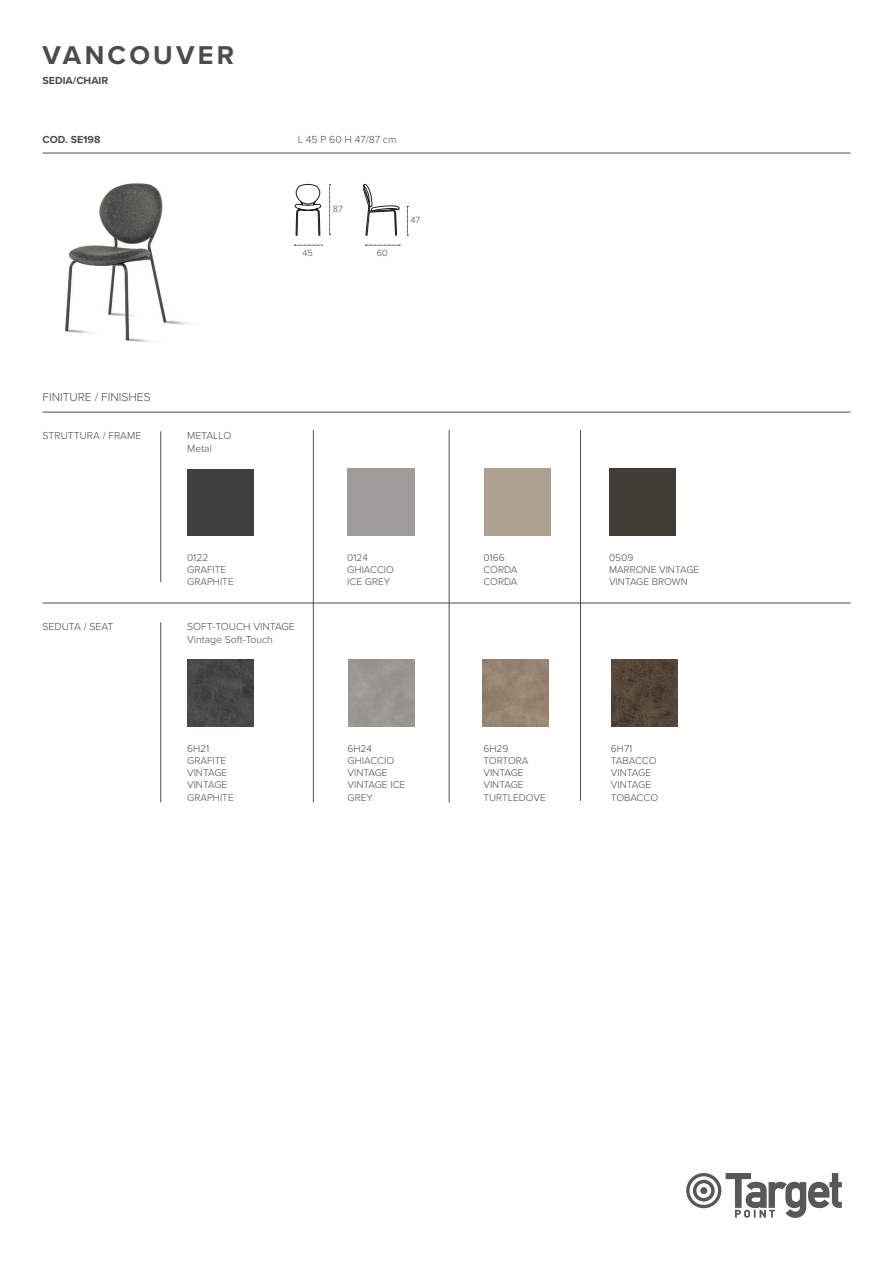
<style>
.page{position:relative;width:893px;height:1263px;background:#fff}
.page>*{position:absolute;margin:0;border:0;box-sizing:border-box;transform-origin:0 0}
.TITOLO{font:700 26.7px "Proxima Nova";letter-spacing:.12em;color:#4b4c4d}
.t1{font:300 12px "Proxima Nova";color:#4b4c4d}
.Cod__top202{font:700 10.65px "Proxima Nova";color:#4b4c4d}
.misure{font:300 10.65px "Proxima Nova";color:#4b4c4d}
.gres_lucido{font:300 10.5px "Proxima Nova";color:#4b4c4d}
.piano_top{font:300 10.5px "Proxima Nova";color:#4b4c4d}
.nome_materiale{font:300 10.2px/12.3px "Proxima Nova";color:#4b4c4d}
.numero{font:300 9.3px "Proxima Nova";color:#4b4c4d}
.n_centro{font:300 9.3px "Proxima Nova";color:#4b4c4d}
</style>
<div class="page">
<hr style="left:43px;top:412px;width:807px;height:1px;background:#4b4c4d">
<hr style="left:43px;top:603px;width:807px;height:1px;background:#4b4c4d">
<div style="left:188px;top:469px;width:66px;height:66px;background:#3d4241"></div>
<img style="left:188px;top:660px;width:66px;height:66px">
<img style="left:482px;top:660px;width:67px;height:66px">
<img style="left:611px;top:660px;width:67px;height:66px">
<div style="left:610px;top:469px;width:66px;height:66px;background:#423c36"></div>
<hr style="left:161px;top:431px;width:1px;height:151px;background:#4b4c4d">
<hr style="left:161px;top:622px;width:1px;height:180px;background:#4b4c4d">
<hr style="left:313px;top:430px;width:1px;height:372px;background:#4b4c4d">
<hr style="left:449px;top:430px;width:1px;height:372px;background:#4b4c4d">
<hr style="left:580px;top:430px;width:1px;height:371px;background:#4b4c4d">
<hr style="left:43px;top:153px;width:807px;height:1px;background:#4b4c4d">
<img style="left:65px;top:183px;width:123px;height:159px">
<svg style="left:329px;top:184px;width:2px;height:51px"></svg>
<svg style="left:294px;top:245px;width:28px;height:1px"></svg>
<svg style="left:294px;top:184px;width:28px;height:52px"></svg>
<svg style="left:407px;top:206px;width:1px;height:30px"></svg>
<svg style="left:363px;top:184px;width:37px;height:62px"></svg>
<svg style="left:686px;top:1173px;width:156px;height:45px"></svg>
<p class="TITOLO" style="left:43px;top:35px;width:193px">VANCOUVER</p>
<p class="Cod__top202" style="left:43px;top:72px;width:67px">SEDIA/CHAIR</p>
<p class="Cod__top202" style="left:43px;top:132px;width:59px">COD. SE198</p>
<p class="misure" style="left:298px;top:132px;width:100px">L 45 P 60 H 47/87 cm</p>
<p class="n_centro" style="left:303px;top:246px;width:12px">45</p>
<p class="numero" style="left:333px;top:202px;width:11px">87</p>
<p class="n_centro" style="left:377px;top:246px;width:13px">60</p>
<p class="numero" style="left:411px;top:213px;width:11px">47</p>
<p class="t1" style="left:43px;top:388px;width:110px">FINITURE / FINISHES</p>
<p class="piano_top" style="left:42px;top:428px;width:100px">STRUTTURA / FRAME</p>
<p class="gres_lucido" style="left:187px;top:428px;width:46px">METALLO</p>
<p class="gres_lucido" style="left:187px;top:441px;width:26px">Metal</p>
<p class="piano_top" style="left:42px;top:619px;width:72px">SEDUTA / SEAT</p>
<p class="nome_materiale" style="left:187px;top:551px;width:23px">0122</p>
<p class="nome_materiale" style="left:187px;top:563px;width:41px">GRAFITE</p>
<p class="nome_materiale" style="left:187px;top:575px;width:48px">GRAPHITE</p>
<p class="gres_lucido" style="left:187px;top:619px;width:109px">SOFT-TOUCH VINTAGE</p>
<p class="gres_lucido" style="left:187px;top:631px;width:87px">Vintage Soft-Touch</p>
<p class="nome_materiale" style="left:187px;top:742px;width:24px">6H21</p>
<p class="nome_materiale" style="left:187px;top:754px;width:42px">GRAFITE<br>VINTAGE</p>
<p class="nome_materiale" style="left:187px;top:778px;width:48px">VINTAGE<br>GRAPHITE</p>
<p class="nome_materiale" style="left:347px;top:551px;width:22px">0124</p>
<p class="nome_materiale" style="left:347px;top:563px;width:48px">GHIACCIO</p>
<p class="nome_materiale" style="left:347px;top:575px;width:44px">ICE GREY</p>
<p class="nome_materiale" style="left:347px;top:742px;width:26px">6H24</p>
<p class="nome_materiale" style="left:347px;top:754px;width:48px">GHIACCIO<br>VINTAGE</p>
<p class="nome_materiale" style="left:347px;top:778px;width:59px">VINTAGE ICE<br>GREY</p>
<p class="nome_materiale" style="left:483px;top:551px;width:23px">0166</p>
<p class="nome_materiale" style="left:483px;top:563px;width:35px">CORDA</p>
<p class="nome_materiale" style="left:483px;top:575px;width:35px">CORDA</p>
<p class="nome_materiale" style="left:483px;top:742px;width:27px">6H29</p>
<p class="nome_materiale" style="left:483px;top:754px;width:47px">TORTORA<br>VINTAGE</p>
<p class="nome_materiale" style="left:483px;top:778px;width:64px">VINTAGE<br>TURTLEDOVE</p>
<p class="nome_materiale" style="left:609px;top:551px;width:26px">0509</p>
<p class="nome_materiale" style="left:609px;top:563px;width:92px">MARRONE VINTAGE</p>
<p class="nome_materiale" style="left:609px;top:575px;width:80px">VINTAGE BROWN</p>
<p class="nome_materiale" style="left:611px;top:742px;width:23px">6H71</p>
<p class="nome_materiale" style="left:611px;top:754px;width:47px">TABACCO<br>VINTAGE</p>
<p class="nome_materiale" style="left:611px;top:778px;width:49px">VINTAGE<br>TOBACCO</p>
</div>
